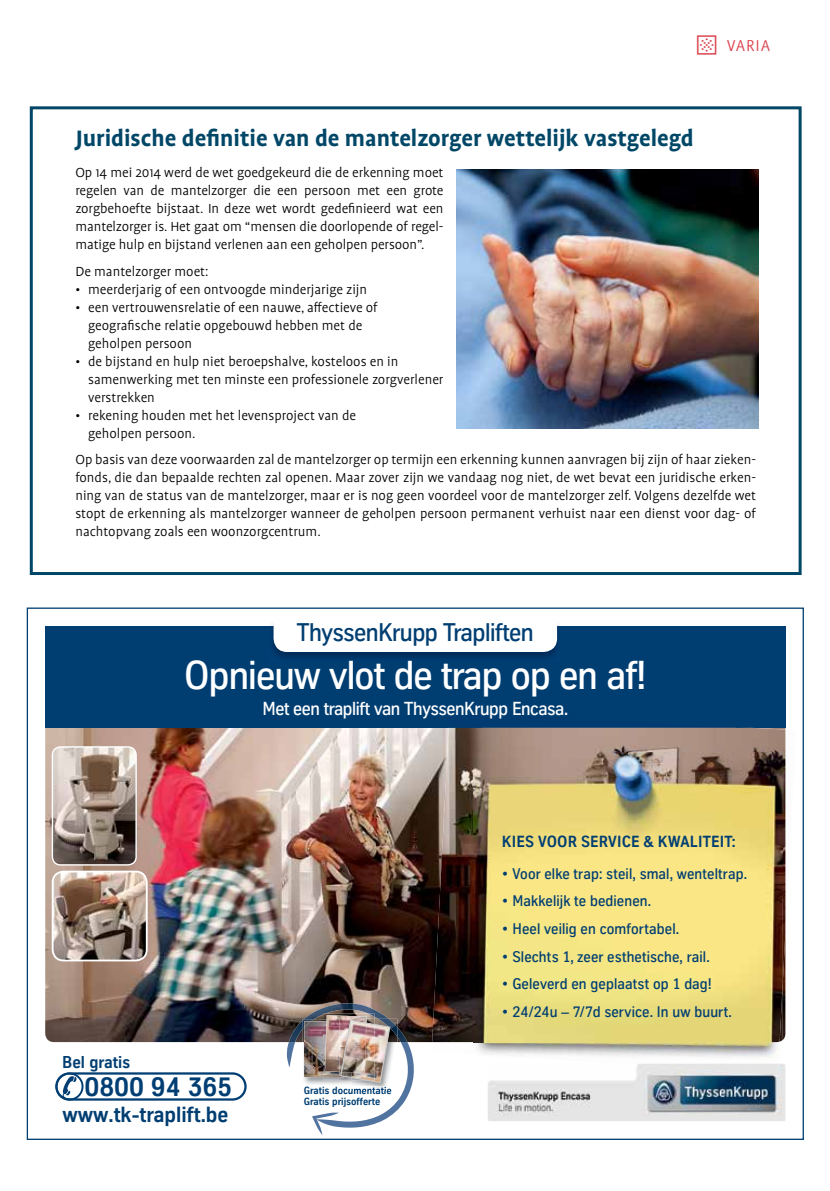
<style>
.page{position:relative;width:830px;height:1191px;background:#fff}
.page>*{position:absolute;margin:0;border:0;box-sizing:border-box;transform-origin:0 0}
.t1{font:500 39.15px "TK Type";letter-spacing:-.02em;color:#fff}
.t2{font:700 26.4px "TK Type";color:#003e73}
.t3{font:700 25.5px "Profile Pro";color:#004767}
.t4{font:500 24.75px "TK Type";letter-spacing:-.02em;color:#003e72}
.t5{font:700 21.3px "TK Type";color:#003e72}
.t6{font:500 18.3px "TK Type";letter-spacing:-.02em;color:#fff}
.t7{font:300 18px "Profile Pro";color:#db414c}
.t8{font:700 16.65px "TK Type";color:#003e72}
.t9{font:700 15.6px "TK Type";letter-spacing:.01em;color:#003e72}
.t10{font:300 15px/18px "Profile Pro";color:#000}
.t11{font:500 15px "TK Type";letter-spacing:.01em;color:#003e72}
.t12{font:700 10.05px/10.8px "TK Type";color:#003e72}
.s1{font-family:"Button Bonus Square Positive";font-weight:400;font-size:24px}
</style>
<div class="page">
<img style="left:45px;top:727px;width:740px;height:315px">
<div style="left:45px;top:626px;width:740px;height:101px;background:#003e72"></div>
<img style="left:488px;top:1063px;width:297px;height:58px">
<img style="left:52px;top:747px;width:84px;height:118px">
<div style="left:52px;top:746px;width:85px;height:119px;border:1px solid #fff;border-radius:8px"></div>
<img style="left:53px;top:871px;width:94px;height:89px">
<div style="left:52px;top:870px;width:96px;height:91px;border:2px solid #fff;border-radius:11px"></div>
<img style="left:785px;top:729px;width:1px;height:203px">
<img style="left:432px;top:727px;width:50px;height:315px">
<img style="left:734px;top:727px;width:51px;height:254px">
<img style="left:482px;top:727px;width:252px;height:25px">
<img style="left:609px;top:1063px;width:169px;height:12px">
<img style="left:473px;top:1042px;width:306px;height:16px">
<img style="left:473px;top:752px;width:309px;height:290px">
<img style="left:303px;top:1003px;width:104px;height:12px">
<svg style="left:286px;top:1042px;width:9px;height:25px"></svg>
<img style="left:289px;top:1019px;width:13px;height:23px">
<img style="left:323px;top:1013px;width:51px;height:2px">
<img style="left:302px;top:1015px;width:112px;height:120px">
<div style="left:55px;top:1072px;width:191px;height:28px;border:2px solid #003e73;border-radius:13px"></div>
<svg style="left:63px;top:1076px;width:13px;height:23px"></svg>
<div style="left:55px;top:1072px;width:28px;height:28px;border:2px solid #003e73;border-radius:50%"></div>
<img style="left:271px;top:624px;width:288px;height:34px">
<div style="left:273px;top:624px;width:283px;height:28px;background:#fff"></div>
<div style="left:30px;top:106px;width:771px;height:469px;border:3px solid #004767"></div>
<img style="left:456px;top:170px;width:302px;height:258px">
<p class="t7" style="left:694px;top:36px;width:69px"><span class="s1">K</span>varia</p>
<h3 class="t3" style="left:75px;top:123px;width:619px">Juridische definitie van de mantelzorger wettelijk vastgelegd</h3>
<p class="t10" style="left:75px;top:164px;width:369px;text-align:justify">Op 14 mei 2014 werd de wet goedgekeurd die de erkenning moet regelen van de mantelzorger die een persoon met een grote zorgbehoefte bijstaat. In deze wet wordt gedefinieerd wat een mantelzorger is. Het gaat om “mensen die doorlopende of regel&shy;matige hulp en bijstand verlenen aan een geholpen persoon”.</p>
<p class="t10" style="left:75px;top:263px;width:135px">De mantelzorger moet:</p>
<p class="t10" style="left:75px;top:281px;width:293px">• meerderjarig of een ontvoogde minderjarige zijn</p>
<p class="t10" style="left:88px;top:299px;width:291px;text-indent:-13px">• een vertrouwensrelatie of een nauwe, affectieve of geografische relatie opgebouwd hebben met de geholpen persoon</p>
<p class="t10" style="left:88px;top:353px;width:356px;text-indent:-13px">• de bijstand en hulp niet beroepshalve, kosteloos en in samenwerking met ten minste een professionele zorgverlener verstrekken</p>
<p class="t10" style="left:88px;top:407px;width:269px;text-indent:-13px">• rekening houden met het levensproject van de geholpen persoon.</p>
<p class="t10" style="left:75px;top:451px;width:682px;text-align:justify">Op basis van deze voorwaarden zal de mantelzorger op termijn een erkenning kunnen aanvragen bij zijn of haar zieken&shy;fonds, die dan bepaalde rechten zal openen. Maar zover zijn we vandaag nog niet, de wet bevat een juridische erken&shy;ning van de status van de mantelzorger, maar er is nog geen voordeel voor de mantelzorger zelf. Volgens dezelfde wet stopt de erkenning als mantelzorger wanneer de geholpen persoon permanent verhuist naar een dienst voor dag- of nachtopvang zoals een woonzorgcentrum.</p>
<h3 class="t4" style="left:297px;top:619px;width:238px">ThyssenKrupp Trapliften</h3>
<h1 class="t1" style="left:184px;top:655px;width:463px">Opnieuw vlot de trap op en af!</h1>
<p class="t6" style="left:262px;top:699px;width:307px">Met een traplift van ThyssenKrupp Encasa.</p>
<p class="t8" style="left:62px;top:1053px;width:70px">Bel gratis</p>
<h2 class="t2" style="left:84px;top:1072px;width:149px">0800 94 365</h2>
<h3 class="t5" style="left:62px;top:1103px;width:167px">www.tk-traplift.be</h3>
<p class="t12" style="left:304px;top:1085px;width:89px">Gratis documentatie<br>Gratis prijsofferte</p>
<p class="t9" style="left:501px;top:833px;width:235px">KIES VOOR SERVICE &amp; KWALITEIT:</p>
<p class="t11" style="left:501px;top:865px;width:246px">• Voor elke trap: steil, smal, wenteltrap.</p>
<p class="t11" style="left:501px;top:893px;width:151px">• Makkelijk te bedienen.</p>
<p class="t11" style="left:501px;top:920px;width:179px">• Heel veilig en comfortabel.</p>
<p class="t11" style="left:501px;top:948px;width:209px">• Slechts 1, zeer esthetische, rail.</p>
<p class="t11" style="left:501px;top:976px;width:211px">• Geleverd en geplaatst op 1 dag!</p>
<p class="t11" style="left:501px;top:1003px;width:231px">• 24/24u – 7/7d service. In uw buurt.</p>
</div>
